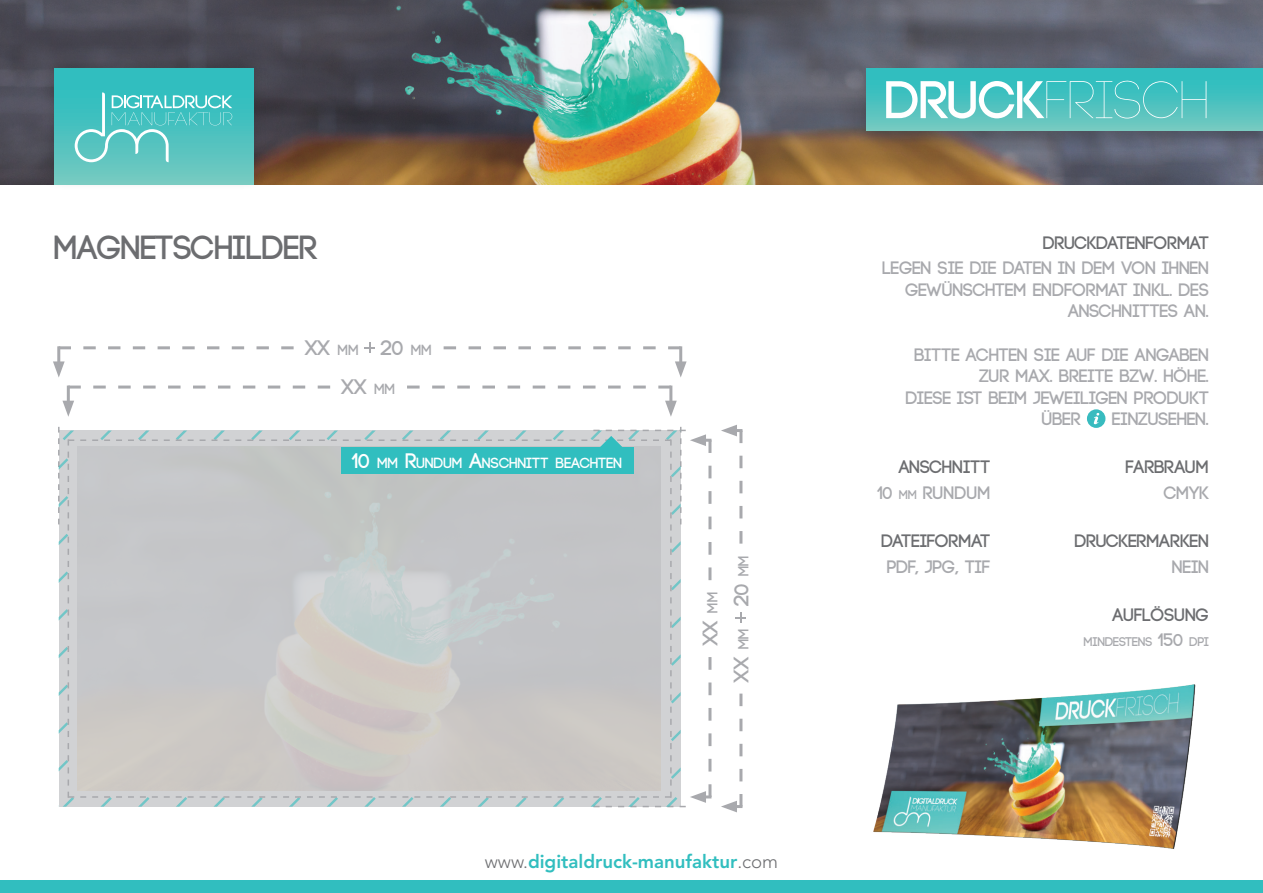
<style>
.page{position:relative;width:1263px;height:893px;background:#fff}
.page>*{position:absolute;margin:0;border:0;box-sizing:border-box;transform-origin:0 0}
.t1{font:300 52.8px "Code";color:#fff}
.t2{font:700 33.45px "Code";color:#6c6d70}
.t3{font:700 21px/31px "Code";color:#a8a9ad;text-align:center}
.t4{font:800 18.6px "Avenir LT Std";color:#31bebf}
.t5{font:700 18px/21.6px "Code";color:#a8a9ad;text-align:right}
.t6{font:700 18px/25.5px "Code";color:#6c6d70;text-align:right}
.t7{font:700 14.7px "Code";color:#fff}
.t8{font:700 14.7px "Code";color:#a8a9ad}
.t9{font:700 12.6px "Code";color:#a8a9ad}
.s1{font-weight:700}
.s2{font-size:21px}
.s3{font-size:14.7px}
.s4{font-weight:300;color:#6c6d70}
.s5{color:#a8a9ad}
.s6{font-size:12.6px;color:#a8a9ad}
.s7{font-size:18px}
</style>
<div class="page">
<img style="left:0;top:0;width:1263px;height:185px">
<div style="left:40px;top:46px;width:227px;height:145px;background:#231f20;opacity:.3"></div>
<div style="left:54px;top:69px;width:199px;height:116px;background:linear-gradient(to bottom,#24bcbf,#71c8c0)"></div>
<svg style="left:75px;top:92px;width:157px;height:70px;background:#5fc9c7"></svg>
<div style="left:852px;top:63px;width:411px;height:90px;background:#231f20;opacity:.3"></div>
<div style="left:867px;top:69px;width:396px;height:62px;background:linear-gradient(to bottom,#23bbbf,#71c8c0)"></div>
<div style="left:0;top:880px;width:1263px;height:13px;background:#31bebf"></div>
<svg style="left:721px;top:694px;width:21px;height:118px"></svg>
<svg style="left:721px;top:425px;width:21px;height:119px"></svg>
<hr style="left:669px;top:386px;width:3px;height:20px;background:#a8a9ad">
<svg style="left:665px;top:401px;width:12px;height:16px"></svg>
<hr style="left:679px;top:346px;width:3px;height:21px;background:#a8a9ad">
<svg style="left:675px;top:361px;width:12px;height:16px"></svg>
<hr style="left:67px;top:386px;width:3px;height:20px;background:#a8a9ad">
<svg style="left:62px;top:401px;width:12px;height:16px"></svg>
<hr style="left:57px;top:346px;width:3px;height:21px;background:#a8a9ad">
<svg style="left:53px;top:361px;width:12px;height:16px"></svg>
<svg style="left:407px;top:386px;width:263px;height:3px"></svg>
<svg style="left:444px;top:346px;width:237px;height:3px"></svg>
<svg style="left:70px;top:386px;width:260px;height:3px"></svg>
<svg style="left:60px;top:346px;width:234px;height:3px"></svg>
<svg style="left:1087px;top:409px;width:18px;height:19px"></svg>
<img style="left:873px;top:684px;width:323px;height:165px">
<svg style="left:58px;top:427px;width:653px;height:380px;background:#c5caca"></svg>
<svg style="left:736px;top:613px;width:10px;height:10px"></svg>
<svg style="left:365px;top:343px;width:10px;height:10px"></svg>
<h1 class="t1" style="left:885px;top:74px;width:325px"><span class="s1">DRUCK</span>FRISCH</h1>
<h2 class="t2" style="left:54px;top:231px;width:265px">MAGNETSCHILDER</h2>
<p class="t6" style="left:1043px;top:230px;width:167px">DRUCKDATENFORMAT</p>
<p class="t5" style="left:882px;top:258px;width:328px">LEGEN SIE DIE DATEN IN DEM VON IHNEN<br>GEWÜNSCHTEM ENDFORMAT INKL. DES<br>ANSCHNITTES AN.</p>
<p class="t5" style="left:914px;top:344px;width:296px">BITTE ACHTEN SIE AUF DIE ANGABEN</p>
<p class="t5" style="left:979px;top:366px;width:231px">ZUR MAX. BREITE BZW. HÖHE.</p>
<p class="t5" style="left:906px;top:387px;width:305px">DIESE IST BEIM JEWEILIGEN PRODUKT</p>
<p class="t5" style="left:1042px;top:409px;width:40px">ÜBER</p>
<p class="t5" style="left:1112px;top:409px;width:98px">EINZUSEHEN.</p>
<p class="t8" style="left:305px;top:343px;width:128px"><span class="s2">XX</span> MM <span class="s2">20</span> MM</p>
<p class="t3" style="left:342px;top:372px;width:55px">XX <span class="s3">MM</span></p>
<p class="t7" style="left:353px;top:455px;width:271px"><span class="s2">10</span> MM <span class="s2">R</span>UNDUM <span class="s2">A</span>NSCHNITT BEACHTEN</p>
<p class="t3" style="left:695px;top:682px;width:128px;rotate:-90deg">XX <span class="s3">MM<br></span>XX <span class="s3">MM</span> 20 <span class="s3">MM</span></p>
<p class="t4" style="left:485px;top:850px;width:295px"><span class="s4">www.</span>digitaldruck-manufaktur<span class="s4">.com</span></p>
<p class="t6" style="left:878px;top:455px;width:114px">ANSCHNITT<br><span class="s5">10</span> <span class="s6">MM</span> <span class="s5">RUNDUM</span></p>
<p class="t6" style="left:881px;top:529px;width:111px">DATEIFORMAT</p>
<p class="t5" style="left:887px;top:556px;width:105px">PDF, JPG, TIF</p>
<p class="t6" style="left:1126px;top:455px;width:85px">FARBRAUM</p>
<p class="t5" style="left:1164px;top:482px;width:47px">CMYK</p>
<p class="t6" style="left:1075px;top:529px;width:136px">DRUCKERMARKEN</p>
<p class="t5" style="left:1172px;top:556px;width:38px">NEIN</p>
<p class="t6" style="left:1113px;top:602px;width:98px">AUFLÖSUNG</p>
<p class="t9" style="left:1084px;top:635px;width:127px">MINDESTENS <span class="s7">150</span> DPI</p>
</div>
